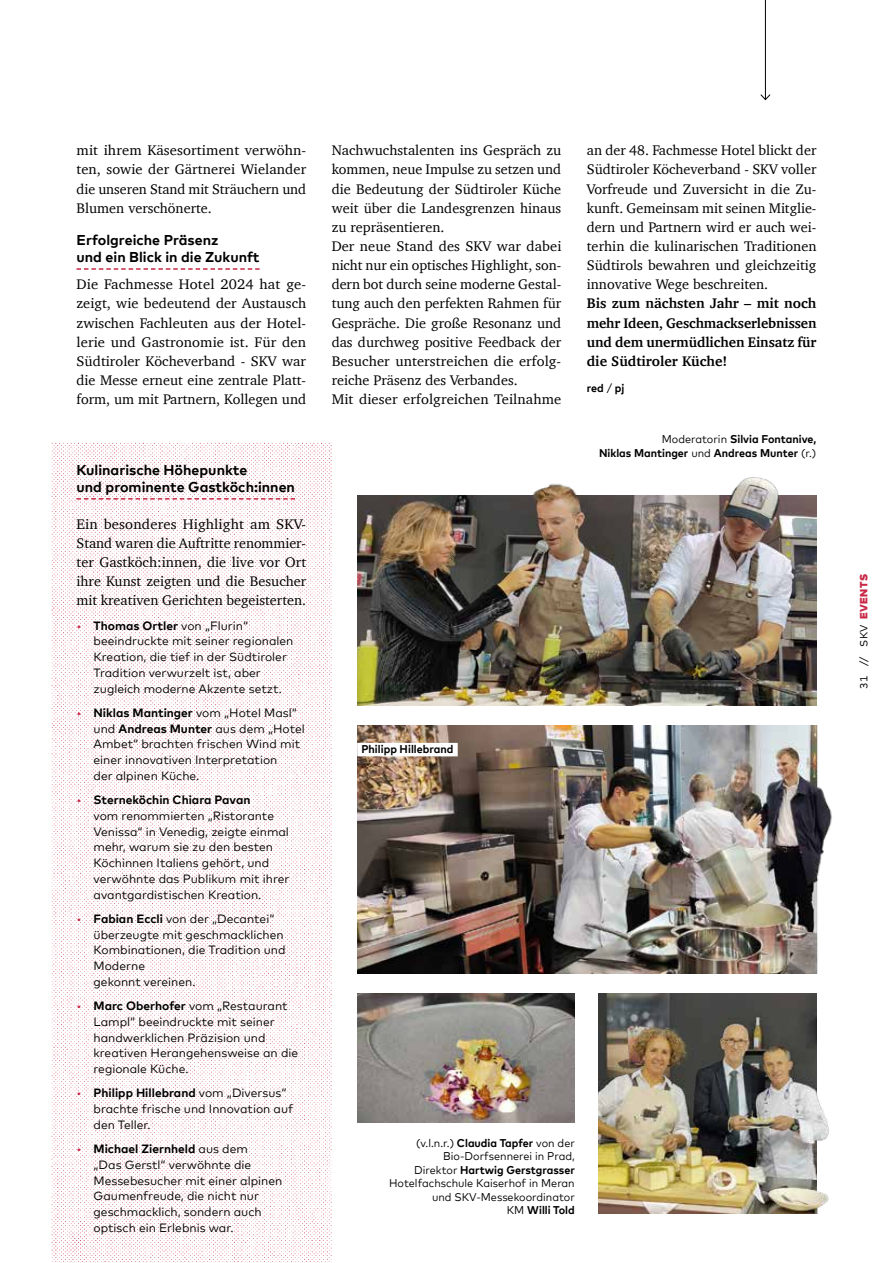
<style>
.page{position:relative;width:893px;height:1263px;background:#fff}
.page>*{position:absolute;margin:0;border:0;box-sizing:border-box;transform-origin:0 0}
.t1{font:14.25px/19.2px "Charter";color:#000;text-align:justify}
.t2{font:700 14.25px/19.2px "Charter";letter-spacing:-.005em;color:#000;text-align:justify}
.t3{font:700 14.25px/17.2px "Mark";color:#000}
.t4{font:12px/15.8px "Mark";color:#000}
.t5{font:11.25px/13.5px "Mark";color:#000;text-align:right;scale:.96 1}
.t6{font:700 11.25px/13.5px "Mark";color:#000;text-align:right;scale:.96 1}
.t7{font:10.5px "Mark";color:#000}
.s1{color:#c82746}
.s2{font-weight:700}
.s3{font-weight:400}
.s4{font-family:"Mark Bllack";color:#c82746}
</style>
<div class="page">
<hr style="left:765px;top:0;width:1px;height:100px;background:#000">
<svg style="left:760px;top:94px;width:11px;height:6px"></svg>
<svg style="left:77px;top:268px;width:183px;height:2px"></svg>
<img style="left:51px;top:442px;width:281px;height:821px">
<svg style="left:77px;top:498px;width:218px;height:2px"></svg>
<img style="left:599px;top:993px;width:230px;height:220px">
<img style="left:357px;top:725px;width:475px;height:249px">
<img style="left:357px;top:477px;width:459px;height:229px">
<img style="left:357px;top:993px;width:218px;height:130px">
<div style="left:357px;top:743px;width:101px;height:13px;background:#fff"></div>
<p class="t1" style="left:77px;top:141px;width:231px">mit ihrem Käsesortiment verwöhn&shy;ten, sowie der Gärtnerei Wielander die unseren Stand mit Sträuchern und Blumen verschönerte.</p>
<p class="t3" style="left:77px;top:231px;width:185px">Erfolgreiche Präsenz<br>und ein Blick in die Zukunft</p>
<p class="t1" style="left:77px;top:275px;width:231px">Die Fachmesse Hotel 2024 hat ge&shy;zeigt, wie bedeutend der Austausch zwischen Fachleuten aus der Hotel&shy;lerie und Gastronomie ist. Für den Südtiroler Köcheverband - SKV war die Messe erneut eine zentrale Platt&shy;form, um mit Partnern, Kollegen und</p>
<p class="t3" style="left:77px;top:461px;width:220px">Kulinarische Höhepunkte<br>und prominente Gastköch:innen</p>
<p class="t1" style="left:77px;top:514px;width:231px">Ein besonderes Highlight am SKV-Stand waren die Auftritte renommier&shy;ter Gastköch:innen, die live vor Ort ihre Kunst zeigten und die Besucher mit kreativen Gerichten begeisterten.</p>
<p class="t4" style="left:94px;top:617px;width:201px;text-indent:-17px"><span class="s1">•</span> <span class="s2">Thomas Ortler</span> von „Flurin“ beeindruckte mit seiner regionalen Kreation, die tief in der Südtiroler Tradition verwurzelt ist, aber zugleich moderne Akzente setzt.</p>
<p class="t4" style="left:94px;top:704px;width:213px;text-indent:-17px"><span class="s1">•</span> <span class="s2">Niklas Mantinger</span> vom „Hotel Masl“ und <span class="s2">Andreas Munter</span> aus dem „Hotel<br>Ambet“ brachten frischen Wind mit einer innovativen Interpretation<br>der alpinen Küche.</p>
<p class="t4" style="left:94px;top:792px;width:198px;text-indent:-17px"><span class="s1">•</span> <span class="s2">Sterneköchin Chiara Pavan<br></span>vom renommierten „Ristorante<br>Venissa“ in Venedig, zeigte einmal mehr, warum sie zu den besten<br>Köchinnen Italiens gehört, und verwöhnte das Publikum mit ihrer avantgardistischen Kreation.</p>
<p class="t4" style="left:94px;top:910px;width:194px;text-indent:-17px"><span class="s1">•</span> <span class="s2">Fabian Eccli</span> von der „Decantei“ überzeugte mit geschmacklichen<br>Kombinationen, die Tradition und<br>Moderne<br>gekonnt vereinen.</p>
<p class="t4" style="left:94px;top:998px;width:206px;text-indent:-17px"><span class="s1">•</span> <span class="s2">Marc Oberhofer</span> vom „Restaurant<br>Lampl“ beeindruckte mit seiner handwerklichen Präzision und kreativen Herangehensweise an die regionale Küche.</p>
<p class="t4" style="left:94px;top:1085px;width:201px;text-indent:-17px"><span class="s1">•</span> <span class="s2">Philipp Hillebrand</span> vom „Diversus“ brachte frische und Innovation auf den Teller.</p>
<p class="t4" style="left:94px;top:1141px;width:190px;text-indent:-17px"><span class="s1">•</span> <span class="s2">Michael Ziernheld</span> aus dem<br>„Das Gerstl“ verwöhnte die<br>Messebesucher mit einer alpinen<br>Gaumenfreude, die nicht nur geschmacklich, sondern auch optisch ein Erlebnis war.</p>
<p class="t1" style="left:332px;top:141px;width:231px;text-align:left">Nachwuchstalenten ins Gespräch zu kommen, neue Impulse zu setzen und die Bedeutung der Südtiroler Küche weit über die Landesgrenzen hinaus zu repräsentieren.<br>Der neue Stand des SKV war dabei nicht nur ein optisches Highlight, son&shy;dern bot durch seine moderne Gestal&shy;tung auch den perfekten Rahmen für Gespräche. Die große Resonanz und das durchweg positive Feedback der Besucher unterstreichen die erfolg&shy;reiche Präsenz des Verbandes.<br>Mit dieser erfolgreichen Teilnahme</p>
<p class="t1" style="left:587px;top:141px;width:231px">an der 48. Fachmesse Hotel blickt der Südtiroler Köcheverband - SKV voller Vorfreude und Zuversicht in die Zu&shy;kunft. Gemeinsam mit seinen Mitglie&shy;dern und Partnern wird er auch wei&shy;terhin die kulinarischen Traditionen Südtirols bewahren und gleichzeitig innovative Wege beschreiten.</p>
<p class="t2" style="left:587px;top:294px;width:231px">Bis zum nächsten Jahr – mit noch mehr Ideen, Geschmackserlebnissen und dem unermüdlichen Einsatz für die Südtiroler Küche!</p>
<p class="t6" style="left:587px;top:381px;width:41px">red <span class="s3">/</span> pj</p>
<p class="t6" style="left:361px;top:742px;width:97px">Philipp Hillebrand</p>
<p class="t6" style="left:599px;top:432px;width:228px"><span class="s3">Moderatorin</span> Silvia Fontanive,<br>Niklas Mantinger <span class="s3">und</span> Andreas Munter <span class="s3">(r.)</span></p>
<p class="t5" style="left:389px;top:1136px;width:195px">(v.l.n.r.) <span class="s2">Claudia Tapfer</span> von der<br>Bio-Dorfsennerei in Prad,<br>Direktor <span class="s2">Hartwig Gerstgrasser<br></span>Hotelfachschule Kaiserhof in Meran und SKV-Messekoordinator<br>KM <span class="s2">Willi Told</span></p>
<p class="t7" style="left:857px;top:689px;width:116px;rotate:-90deg">31 // SKV <span class="s4">EVENTS</span></p>
</div>
